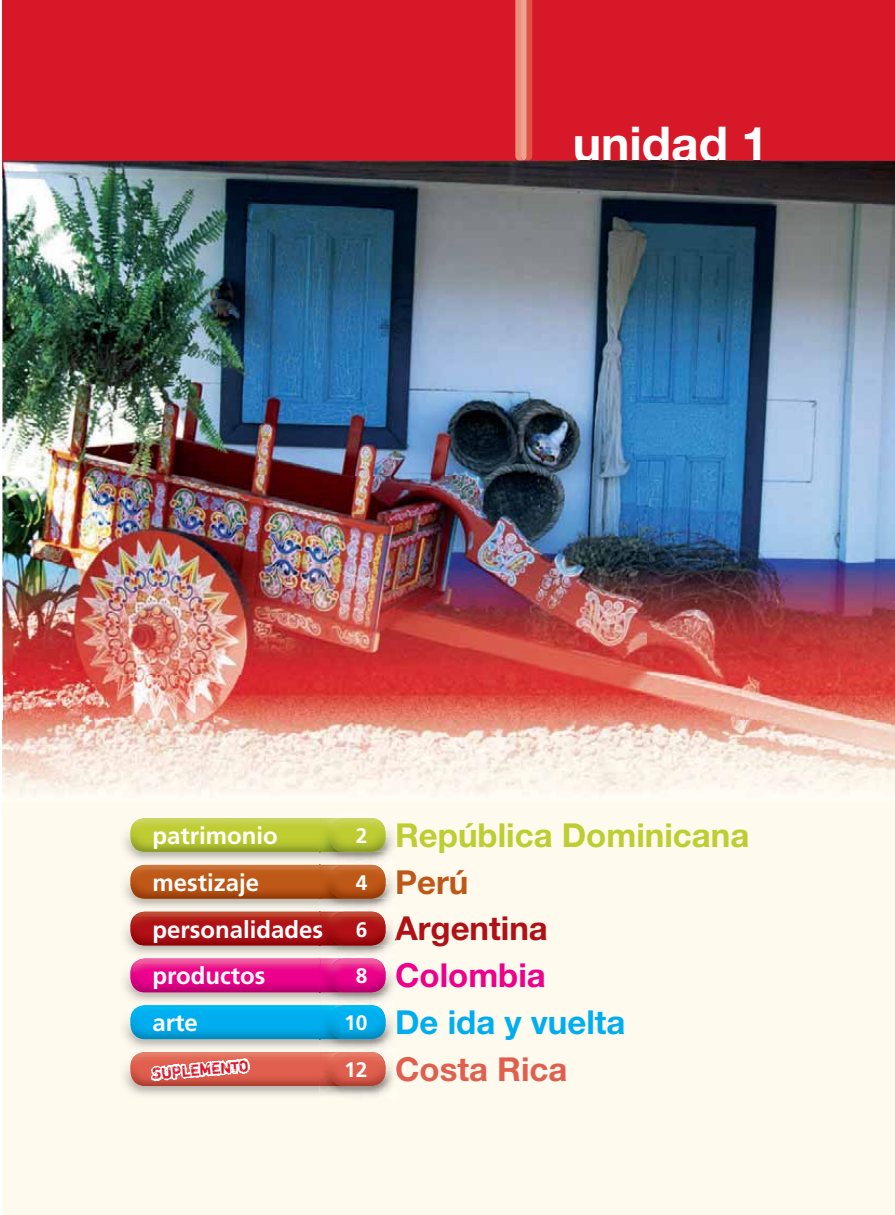
<style>
.page{position:relative;width:895px;height:1215px;background:#fff}
.page>*{position:absolute;margin:0;border:0;box-sizing:border-box;transform-origin:0 0}
.t1{font:700 48px "Helvetica Neue LT Std";color:#fff}
.t2{font:700 33px "Helvetica Neue LT Std";color:#becd31}
.t3{font:700 33px "Helvetica Neue LT Std";color:#00aeef}
.t4{font:700 33px "Helvetica Neue LT Std";color:#b01016}
.t5{font:700 33px "Helvetica Neue LT Std";color:#e05f4e}
.t6{font:700 33px "Helvetica Neue LT Std";color:#ec008c}
.t7{font:700 33px "Helvetica Neue LT Std";color:#be5717}
.t8{font:700 24px/46.8px "Frutiger LT Std";color:#fff}
.t9{font:700 21px "Frutiger LT Std";color:#fff}
.t10{font:16.05px "Shortcut";color:#d71829}
</style>
<div class="page">
<div style="left:3px;top:0;width:892px;height:179px;background:#d71829"></div>
<div style="left:3px;top:720px;width:892px;height:495px;background:#fffaee"></div>
<img style="left:133px;top:818px;width:188px;height:5px">
<img style="left:130px;top:823px;width:189px;height:28px">
<svg style="left:122px;top:823px;width:11px;height:13px"></svg>
<img style="left:141px;top:851px;width:178px;height:1px">
<img style="left:133px;top:865px;width:186px;height:5px">
<img style="left:130px;top:870px;width:189px;height:28px">
<svg style="left:122px;top:870px;width:11px;height:13px"></svg>
<img style="left:141px;top:898px;width:178px;height:1px">
<img style="left:133px;top:911px;width:186px;height:6px">
<img style="left:130px;top:917px;width:189px;height:28px">
<svg style="left:122px;top:917px;width:11px;height:13px"></svg>
<img style="left:154px;top:919px;width:165px;height:23px">
<img style="left:141px;top:945px;width:178px;height:1px">
<img style="left:133px;top:958px;width:186px;height:6px">
<img style="left:130px;top:964px;width:189px;height:28px">
<svg style="left:122px;top:964px;width:11px;height:13px"></svg>
<img style="left:141px;top:992px;width:178px;height:1px">
<img style="left:264px;top:1005px;width:55px;height:5px">
<img style="left:264px;top:1010px;width:55px;height:28px">
<img style="left:264px;top:1038px;width:55px;height:1px">
<img style="left:264px;top:1057px;width:55px;height:29px">
<svg style="left:515px;top:0;width:17px;height:161px"></svg>
<img style="left:3px;top:674px;width:53px;height:46px">
<img style="left:56px;top:674px;width:839px;height:46px">
<img style="left:3px;top:720px;width:892px;height:72px">
<svg style="left:121px;top:999px;width:143px;height:99px"></svg>
<img style="left:321px;top:818px;width:12px;height:5px">
<img style="left:333px;top:818px;width:49px;height:5px">
<img style="left:386px;top:836px;width:9px;height:15px">
<img style="left:319px;top:836px;width:11px;height:15px">
<img style="left:330px;top:823px;width:56px;height:28px">
<svg style="left:383px;top:823px;width:9px;height:13px"></svg>
<svg style="left:319px;top:823px;width:14px;height:13px"></svg>
<img style="left:345px;top:851px;width:46px;height:14px">
<img style="left:345px;top:851px;width:29px;height:1px">
<img style="left:345px;top:865px;width:38px;height:5px">
<img style="left:386px;top:883px;width:9px;height:15px">
<img style="left:319px;top:883px;width:11px;height:15px">
<img style="left:330px;top:870px;width:56px;height:28px">
<svg style="left:383px;top:870px;width:10px;height:13px"></svg>
<svg style="left:319px;top:851px;width:26px;height:32px"></svg>
<img style="left:345px;top:898px;width:46px;height:11px">
<img style="left:345px;top:898px;width:29px;height:1px">
<img style="left:345px;top:911px;width:38px;height:6px">
<img style="left:386px;top:930px;width:11px;height:15px">
<img style="left:345px;top:917px;width:41px;height:28px">
<svg style="left:383px;top:917px;width:9px;height:13px"></svg>
<img style="left:345px;top:945px;width:38px;height:11px">
<img style="left:345px;top:945px;width:29px;height:1px">
<img style="left:345px;top:958px;width:38px;height:6px">
<img style="left:319px;top:977px;width:11px;height:15px">
<img style="left:330px;top:964px;width:53px;height:28px">
<svg style="left:319px;top:898px;width:26px;height:79px"></svg>
<img style="left:345px;top:992px;width:38px;height:11px">
<img style="left:345px;top:992px;width:29px;height:1px">
<img style="left:345px;top:1005px;width:37px;height:5px">
<img style="left:386px;top:1023px;width:9px;height:15px">
<img style="left:319px;top:1023px;width:11px;height:15px">
<img style="left:330px;top:1010px;width:56px;height:28px">
<svg style="left:383px;top:945px;width:14px;height:78px"></svg>
<svg style="left:319px;top:992px;width:26px;height:31px"></svg>
<img style="left:345px;top:1038px;width:46px;height:12px">
<img style="left:345px;top:1038px;width:29px;height:1px">
<img style="left:345px;top:1052px;width:37px;height:5px">
<img style="left:319px;top:1070px;width:11px;height:16px">
<img style="left:330px;top:1057px;width:53px;height:29px">
<svg style="left:383px;top:1058px;width:14px;height:37px"></svg>
<svg style="left:319px;top:1038px;width:26px;height:32px"></svg>
<img style="left:3px;top:161px;width:892px;height:513px">
<img style="left:575px;top:161px;width:185px;height:1px">
<h1 class="t1" style="left:573px;top:126px;width:197px">unidad 1</h1>
<p class="t8" style="left:152px;top:813px;width:172px">patrimonio mestizaje personalidades productos<br>arte</p>
<p class="t10" style="left:152px;top:1068px;width:98px;rotate:-5deg">SUPLEMENTO</p>
<p class="t9" style="left:356px;top:825px;width:13px">2</p>
<p class="t9" style="left:356px;top:872px;width:13px">4</p>
<p class="t9" style="left:356px;top:919px;width:13px">6</p>
<p class="t9" style="left:356px;top:965px;width:13px">8</p>
<p class="t9" style="left:344px;top:1012px;width:25px">10</p>
<p class="t9" style="left:344px;top:1059px;width:25px">12</p>
<h2 class="t2" style="left:395px;top:823px;width:356px">República Dominicana</h2>
<h2 class="t7" style="left:395px;top:870px;width:75px">Perú</h2>
<h2 class="t4" style="left:395px;top:917px;width:154px">Argentina</h2>
<h2 class="t6" style="left:395px;top:963px;width:152px">Colombia</h2>
<h2 class="t3" style="left:395px;top:1010px;width:232px">De ida y vuelta</h2>
<h2 class="t5" style="left:395px;top:1057px;width:174px">Costa Rica</h2>
</div>
